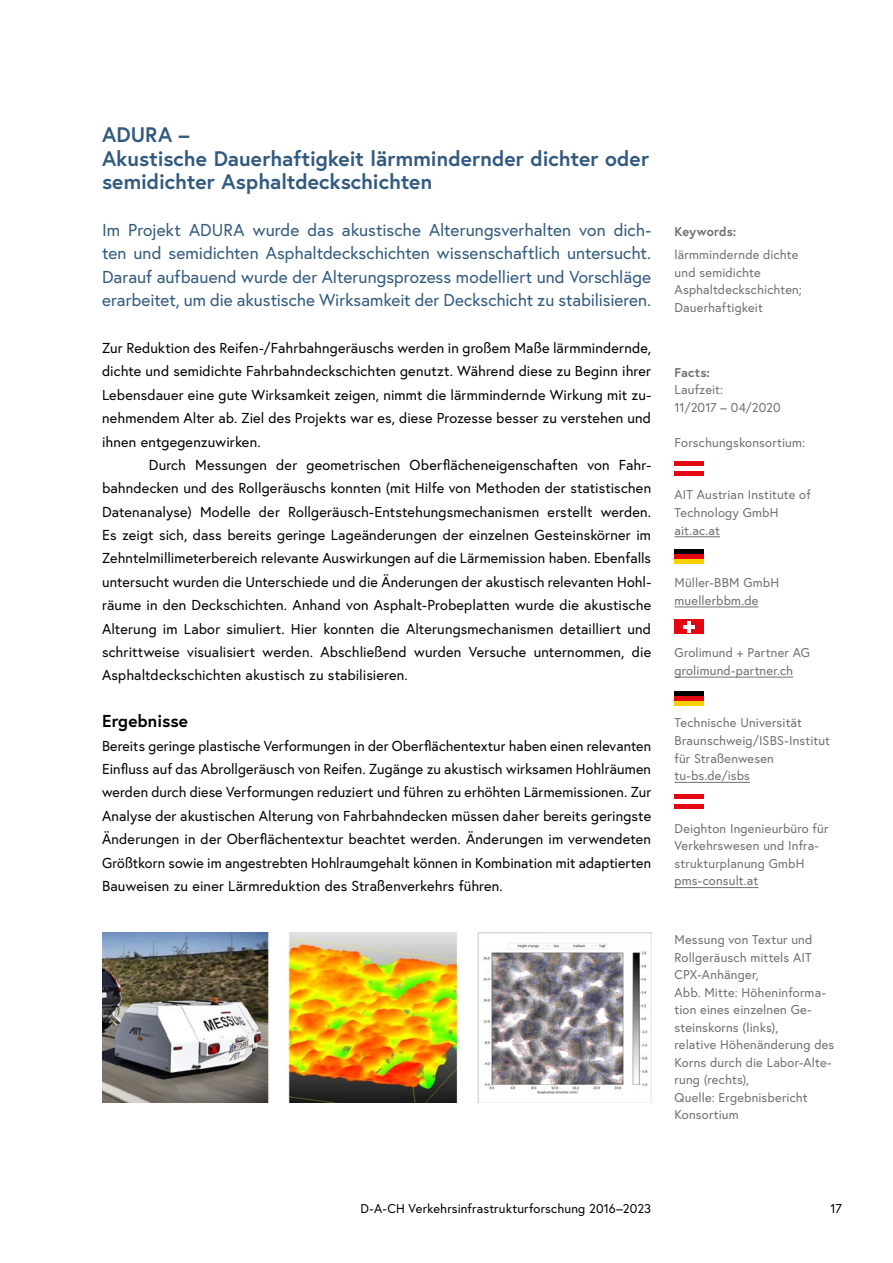
<style>
.page{position:relative;width:893px;height:1263px;background:#fff}
.page>*{position:absolute;margin:0;border:0;box-sizing:border-box;transform-origin:0 0}
.h2_ohne_Nummerierung{font:700 21px/23.4px "Europa Austria";color:#325a7e}
.p_Abstand_danach{font:17.25px/23.4px "Europa Austria";letter-spacing:-.005em;color:#325a7e;text-align:justify}
.h3_ohne_Nummerierung{font:700 17.25px "Europa Austria";letter-spacing:.005em;color:#000}
.p_Erstzeileneinzug{font:14.4px/23.4px "Europa Austria";letter-spacing:.01em;color:#000;text-align:justify}
.p_Bildbeschriftung{font:12.75px/17.5px "Europa Austria";letter-spacing:.015em;color:#706f6f}
.p_Randspalte_URL{font:12.75px "Europa Austria";letter-spacing:.015em;color:#706f6f}
.t1{font:12.75px "Europa Austria";letter-spacing:.015em;color:#000}
.p_Bildbeschriftung-2{font:700 12.75px "Europa Austria";letter-spacing:.005em;color:#706f6f}
</style>
<div class="page">
<hr style="left:674px;top:536px;width:46px;height:1px;background:#706f6f">
<hr style="left:674px;top:607px;width:84px;height:1px;background:#706f6f">
<hr style="left:674px;top:677px;width:119px;height:1px;background:#706f6f">
<hr style="left:674px;top:782px;width:76px;height:1px;background:#706f6f">
<hr style="left:674px;top:887px;width:84px;height:1px;background:#706f6f">
<div style="left:674px;top:549px;width:30px;height:15px;background:#e30613"></div>
<div style="left:674px;top:549px;width:30px;height:5px;background:#000"></div>
<div style="left:674px;top:559px;width:30px;height:5px;background:#f8d200"></div>
<div style="left:674px;top:691px;width:30px;height:15px;background:#e30613"></div>
<div style="left:674px;top:691px;width:30px;height:5px;background:#000"></div>
<div style="left:674px;top:701px;width:30px;height:5px;background:#f8d200"></div>
<div style="left:674px;top:461px;width:30px;height:15px;background:#e30613"></div>
<div style="left:674px;top:466px;width:30px;height:5px;background:#fff"></div>
<div style="left:674px;top:794px;width:30px;height:15px;background:#e30613"></div>
<div style="left:674px;top:799px;width:30px;height:5px;background:#fff"></div>
<div style="left:674px;top:619px;width:30px;height:15px;background:#e30613"></div>
<svg style="left:683px;top:621px;width:12px;height:12px"></svg>
<img style="left:102px;top:932px;width:549px;height:170px">
<h2 class="h2_ohne_Nummerierung" style="left:102px;top:123px;width:549px">ADURA –<br>Akustische Dauerhaftigkeit lärmmindernder dichter oder semidichter Asphaltdeckschichten</h2>
<p class="p_Abstand_danach" style="left:102px;top:218px;width:551px">Im Projekt ADURA wurde das akustische Alterungsverhalten von dich&shy;ten und semidichten Asphaltdeckschichten wissenschaftlich untersucht.<br>Darauf aufbauend wurde der Alterungsprozess modelliert und Vorschläge erarbeitet, um die akustische Wirksamkeit der Deckschicht zu stabilisieren.</p>
<p class="p_Erstzeileneinzug" style="left:102px;top:336px;width:551px">Zur Reduktion des Reifen-/Fahrbahngeräuschs werden in großem Maße lärmmindernde, dichte und semidichte Fahrbahndeckschichten genutzt. Während diese zu Beginn ihrer Lebensdauer eine gute Wirksamkeit zeigen, nimmt die lärmmindernde Wirkung mit zu&shy;nehmendem Alter ab. Ziel des Projekts war es, diese Prozesse besser zu verstehen und ihnen entgegenzuwirken.</p>
<p class="p_Erstzeileneinzug" style="left:102px;top:453px;width:551px;text-indent:47px">Durch Messungen der geometrischen Oberflächeneigenschaften von Fahr&shy;bahndecken und des Rollgeräuschs konnten (mit Hilfe von Methoden der statistischen Datenanalyse) Modelle der Rollgeräusch-Entstehungsmechanismen erstellt werden.<br>Es zeigt sich, dass bereits geringe Lageänderungen der einzelnen Gesteinskörner im Zehntelmillimeterbereich relevante Auswirkungen auf die Lärmemission haben. Ebenfalls untersucht wurden die Unterschiede und die Änderungen der akustisch relevanten Hohl&shy;räume in den Deckschichten. Anhand von Asphalt-Probeplatten wurde die akustische Alterung im Labor simuliert. Hier konnten die Alterungsmechanismen detailliert und schrittweise visualisiert werden. Abschließend wurden Versuche unternommen, die Asphaltdeckschichten akustisch zu stabilisieren.</p>
<h3 class="h3_ohne_Nummerierung" style="left:102px;top:709px;width:87px">Ergebnisse</h3>
<p class="p_Erstzeileneinzug" style="left:102px;top:733px;width:551px">Bereits geringe plastische Verformungen in der Oberflächentextur haben einen relevanten Einfluss auf das Abrollgeräusch von Reifen. Zugänge zu akustisch wirksamen Hohlräumen werden durch diese Verformungen reduziert und führen zu erhöhten Lärmemissionen. Zur Analyse der akustischen Alterung von Fahrbahndecken müssen daher bereits geringste Änderungen in der Oberflächentextur beachtet werden. Änderungen im verwendeten Größtkorn sowie im angestrebten Hohlraumgehalt können in Kombination mit adaptierten Bauweisen zu einer Lärmreduktion des Straßenverkehrs führen.</p>
<p class="p_Bildbeschriftung-2" style="left:674px;top:223px;width:63px">Keywords:</p>
<p class="p_Bildbeschriftung" style="left:674px;top:246px;width:129px">lärmmindernde dichte und semidichte<br>Asphaltdeckschichten;<br>Dauerhaftigkeit</p>
<p class="p_Bildbeschriftung-2" style="left:674px;top:363px;width:37px">Facts:</p>
<p class="p_Bildbeschriftung" style="left:674px;top:381px;width:108px">Laufzeit:<br>11/2017 – 04/2020</p>
<p class="p_Bildbeschriftung" style="left:674px;top:433px;width:132px">Forschungskonsortium:</p>
<p class="p_Bildbeschriftung" style="left:674px;top:486px;width:138px">AIT Austrian Institute of<br>Technology GmbH</p>
<p class="p_Randspalte_URL" style="left:674px;top:522px;width:47px">ait.ac.at</p>
<p class="p_Bildbeschriftung" style="left:674px;top:574px;width:106px">Müller-BBM GmbH</p>
<p class="p_Randspalte_URL" style="left:674px;top:592px;width:85px">muellerbbm.de</p>
<p class="p_Bildbeschriftung" style="left:674px;top:644px;width:137px">Grolimund + Partner AG</p>
<p class="p_Randspalte_URL" style="left:674px;top:662px;width:120px">grolimund-partner.ch</p>
<p class="p_Bildbeschriftung" style="left:674px;top:714px;width:157px">Technische Universität<br>Braunschweig/ISBS-Institut für Straßenwesen</p>
<p class="p_Randspalte_URL" style="left:674px;top:767px;width:77px">tu-bs.de/isbs</p>
<p class="p_Bildbeschriftung" style="left:674px;top:819px;width:155px">Deighton Ingenieurbüro für<br>Verkehrswesen und Infra&shy;strukturplanung GmbH</p>
<p class="p_Randspalte_URL" style="left:674px;top:873px;width:85px">pms-consult.at</p>
<p class="p_Bildbeschriftung" style="left:674px;top:930px;width:161px">Messung von Textur und<br>Rollgeräusch mittels AIT<br>CPX-Anhänger,<br>Abb. Mitte: Höheninforma&shy;tion eines einzelnen Ge&shy;steinskorns (links),<br>relative Höhenänderung des<br>Korns durch die Labor-Alte&shy;rung (rechts),</p>
<p class="p_Bildbeschriftung" style="left:674px;top:1088px;width:135px">Quelle: Ergebnisbericht<br>Konsortium</p>
<p class="t1" style="left:360px;top:1200px;width:292px">D-A-CH Verkehrsinfrastrukturforschung 2016–2023</p>
<p class="t1" style="left:831px;top:1200px;width:13px">17</p>
</div>
